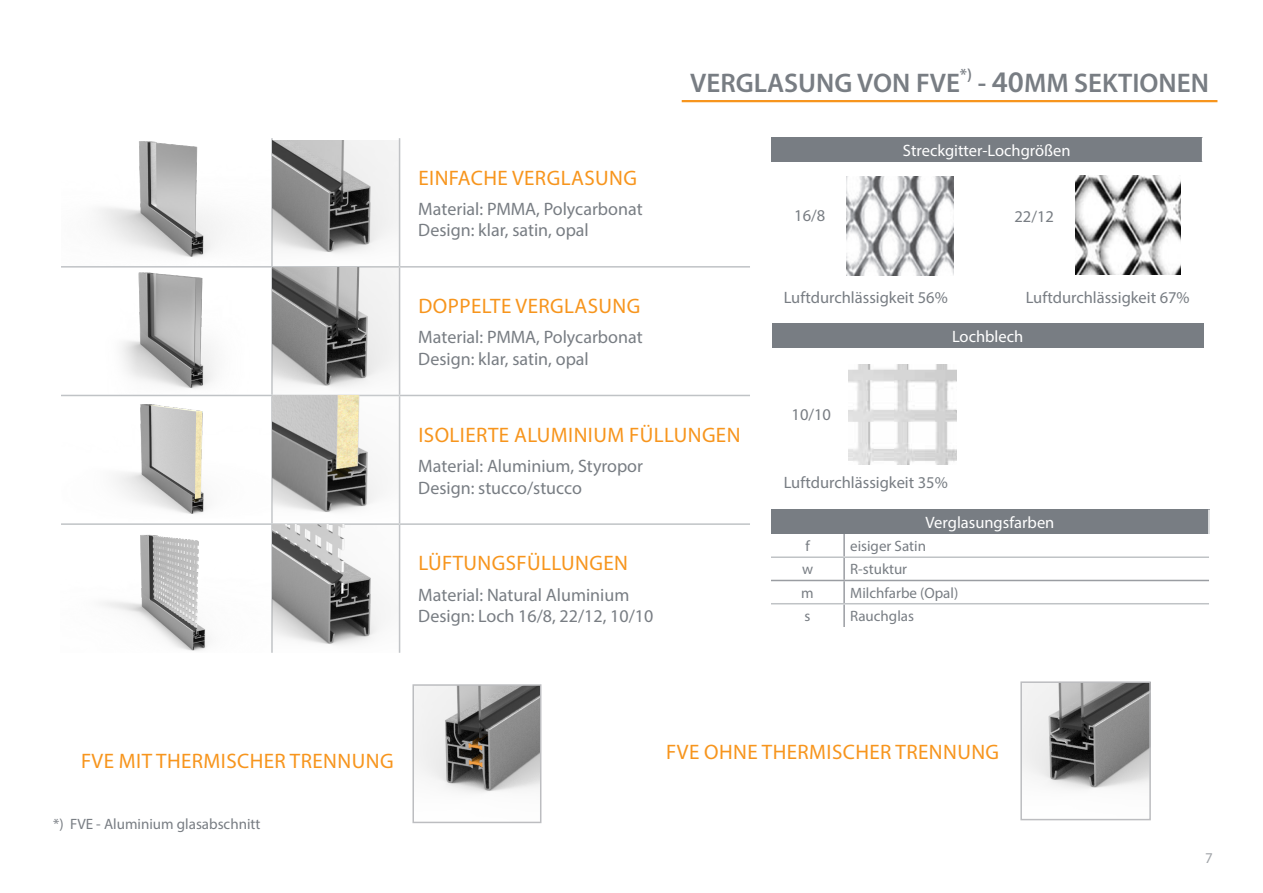
<style>
.page{position:relative;width:1263px;height:893px;background:#fff}
.page>*{position:absolute;margin:0;border:0;box-sizing:border-box;transform-origin:0 0}
.Nadpis_podstranka{font:600 27px "Myriad Pro";color:#787d83}
.Podnadpis_text_14bodu{font:21px "Myriad Pro";letter-spacing:.02em;color:#f7951d}
.t1{font:18px/21.6px "Myriad Pro";color:#787d83}
.t2{font:16.5px "Myriad Pro";color:#787d83}
.Tabulka{font:16.5px "Myriad Pro";color:#fff}
.t3{font:15px "Myriad Pro";color:#787d83}
.s1{font-size:30px}
</style>
<div class="page">
<hr style="left:682px;top:100px;width:535px;height:2px;background:#f7951d">
<hr style="left:271px;top:138px;width:2px;height:128px;background:#c0c3c6">
<hr style="left:399px;top:138px;width:1px;height:128px;background:#c0c3c6">
<hr style="left:272px;top:266px;width:128px;height:2px;background:#c0c3c6">
<hr style="left:271px;top:268px;width:2px;height:127px;background:#c0c3c6">
<hr style="left:400px;top:266px;width:350px;height:2px;background:#c0c3c6">
<hr style="left:399px;top:268px;width:1px;height:127px;background:#c0c3c6">
<hr style="left:272px;top:395px;width:128px;height:1px;background:#c0c3c6">
<hr style="left:271px;top:396px;width:2px;height:127px;background:#c0c3c6">
<hr style="left:400px;top:395px;width:350px;height:1px;background:#c0c3c6">
<hr style="left:399px;top:396px;width:1px;height:127px;background:#c0c3c6">
<hr style="left:61px;top:523px;width:211px;height:2px;background:#c0c3c6">
<hr style="left:272px;top:523px;width:128px;height:2px;background:#c0c3c6">
<hr style="left:271px;top:525px;width:2px;height:128px;background:#c0c3c6">
<hr style="left:400px;top:523px;width:350px;height:2px;background:#c0c3c6">
<hr style="left:399px;top:525px;width:1px;height:128px;background:#c0c3c6">
<div style="left:771px;top:510px;width:438px;height:24px;background:#787d83"></div>
<hr style="left:843px;top:534px;width:2px;height:22px;background:#9a9da2">
<hr style="left:843px;top:558px;width:2px;height:22px;background:#9a9da2">
<hr style="left:843px;top:581px;width:2px;height:22px;background:#9a9da2">
<hr style="left:843px;top:604px;width:2px;height:23px;background:#9a9da2">
<hr style="left:771px;top:556px;width:73px;height:2px;background:#c0c3c6">
<hr style="left:844px;top:556px;width:365px;height:2px;background:#c0c3c6">
<hr style="left:771px;top:603px;width:73px;height:1px;background:#c0c3c6">
<hr style="left:844px;top:603px;width:365px;height:1px;background:#c0c3c6">
<hr style="left:771px;top:580px;width:73px;height:1px;background:#9a9da2">
<hr style="left:844px;top:580px;width:365px;height:1px;background:#9a9da2">
<hr style="left:1208px;top:510px;width:2px;height:24px;background:#fff">
<div style="left:771px;top:137px;width:431px;height:25px;background:#787d83"></div>
<img style="left:1075px;top:176px;width:105px;height:99px">
<img style="left:848px;top:365px;width:108px;height:100px">
<div style="left:772px;top:324px;width:431px;height:24px;background:#787d83"></div>
<img style="left:104px;top:534px;width:105px;height:117px">
<img style="left:273px;top:268px;width:126px;height:254px">
<img style="left:273px;top:525px;width:126px;height:127px">
<img style="left:61px;top:138px;width:211px;height:383px">
<img style="left:273px;top:140px;width:126px;height:126px">
<img style="left:847px;top:176px;width:106px;height:99px">
<img style="left:415px;top:687px;width:123px;height:106px">
<div style="left:412px;top:684px;width:129px;height:139px;border:2px solid #bcbdc0"></div>
<img style="left:1023px;top:684px;width:125px;height:106px">
<div style="left:1020px;top:681px;width:131px;height:139px;border:2px solid #bcbdc0"></div>
<p class="Nadpis_podstranka" style="left:690px;top:65px;width:520px">VERGLASUNG VON FVE<sup>*)</sup> - <span class="s1">40</span>MM SEKTIONEN</p>
<p class="Podnadpis_text_14bodu" style="left:418px;top:165px;width:220px">EINFACHE VERGLASUNG</p>
<p class="t1" style="left:418px;top:197px;width:226px">Material: PMMA, Polycarbonat<br>Design: klar, satin, opal</p>
<p class="Podnadpis_text_14bodu" style="left:418px;top:293px;width:223px">DOPPELTE VERGLASUNG</p>
<p class="t1" style="left:418px;top:326px;width:226px">Material: PMMA, Polycarbonat<br>Design: klar, satin, opal</p>
<p class="Podnadpis_text_14bodu" style="left:418px;top:422px;width:323px">ISOLIERTE ALUMINIUM FÜLLUNGEN</p>
<p class="t1" style="left:418px;top:455px;width:226px">Material: Aluminium, Styropor<br>Design: stucco/stucco</p>
<p class="Podnadpis_text_14bodu" style="left:418px;top:550px;width:211px">LÜFTUNGSFÜLLUNGEN</p>
<p class="t1" style="left:418px;top:583px;width:237px">Material: Natural Aluminium<br>Design: Loch 16/8, 22/12, 10/10</p>
<p class="Tabulka" style="left:903px;top:140px;width:169px">Streckgitter-Lochgrößen</p>
<p class="t2" style="left:794px;top:205px;width:33px">16/8</p>
<p class="t2" style="left:1014px;top:207px;width:41px">22/12</p>
<p class="t2" style="left:784px;top:287px;width:165px">Luftdurchlässigkeit 56%</p>
<p class="t2" style="left:1026px;top:287px;width:165px">Luftdurchlässigkeit 67%</p>
<p class="t2" style="left:791px;top:404px;width:41px">10/10</p>
<p class="Tabulka" style="left:952px;top:326px;width:73px">Lochblech</p>
<p class="t2" style="left:784px;top:473px;width:165px">Luftdurchlässigkeit 35%</p>
<p class="Tabulka" style="left:925px;top:512px;width:130px">Verglasungsfarben</p>
<p class="t3" style="left:805px;top:537px;width:6px">f</p>
<p class="t3" style="left:850px;top:537px;width:77px">eisiger Satin</p>
<p class="t3" style="left:802px;top:560px;width:13px">w</p>
<p class="t3" style="left:850px;top:560px;width:59px">R-stuktur</p>
<p class="t3" style="left:801px;top:583px;width:14px">m</p>
<p class="t3" style="left:850px;top:583px;width:110px">Milchfarbe (Opal)</p>
<p class="t3" style="left:805px;top:607px;width:7px">s</p>
<p class="t3" style="left:850px;top:607px;width:65px">Rauchglas</p>
<p class="Podnadpis_text_14bodu" style="left:81px;top:748px;width:314px">FVE MIT THERMISCHER TRENNUNG</p>
<p class="t3" style="left:53px;top:815px;width:209px">*) FVE - Aluminium glasabschnitt</p>
<p class="Podnadpis_text_14bodu" style="left:666px;top:739px;width:334px">FVE OHNE THERMISCHER TRENNUNG</p>
<p class="t3" style="left:1205px;top:848px;width:9px">7</p>
</div>
